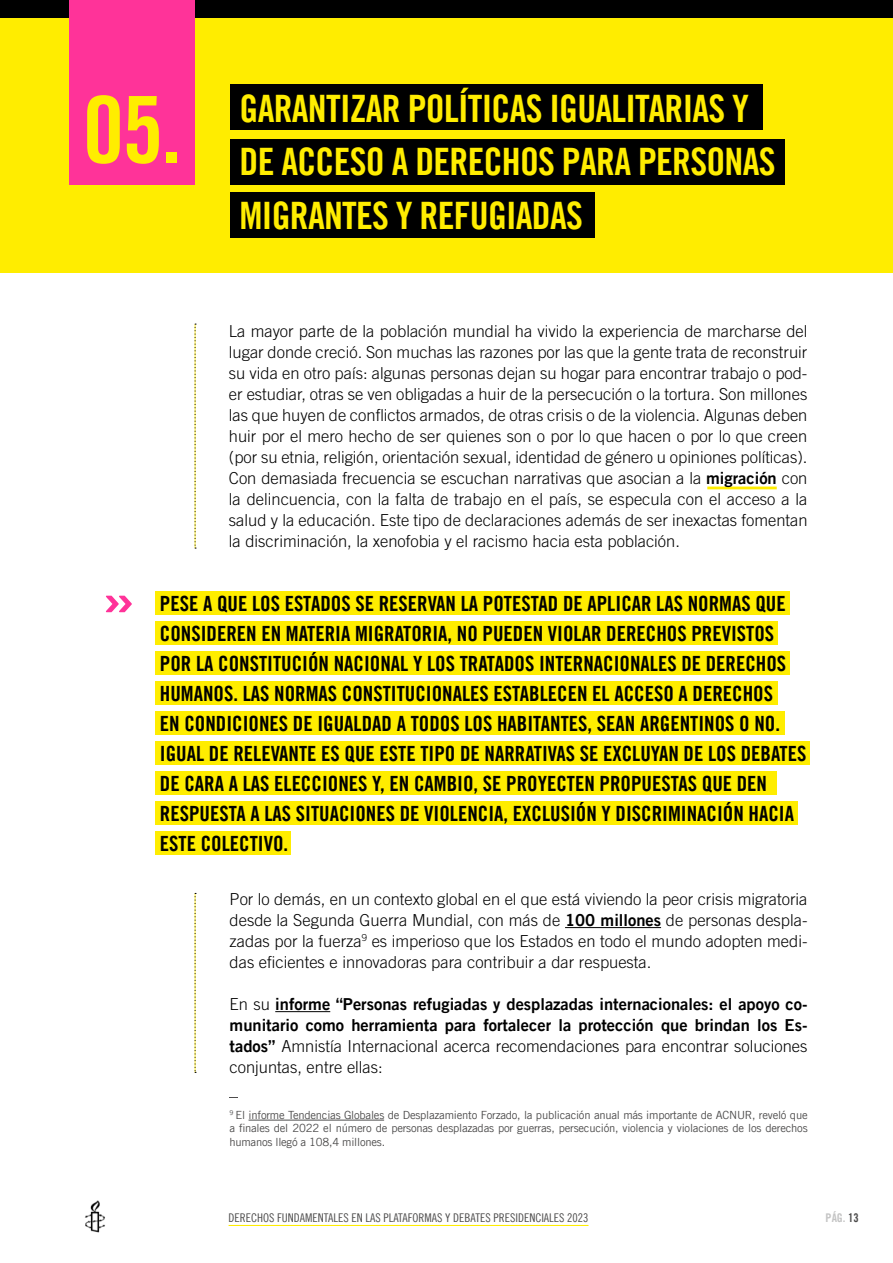
<style>
.page{position:relative;width:893px;height:1263px;background:#fff}
.page>*{position:absolute;margin:0;border:0;box-sizing:border-box;transform-origin:0 0}
.t1{font:92.55px "Amnesty Trade Gothic Bd Cn 20";color:#ffed00}
.t2{font:37.8px/53.6px "Amnesty Trade Gothic Bd Cn 20";letter-spacing:-.02em;color:#ffed00}
.t3{font:21px/30px "Amnesty Trade Gothic Bd Cn 20";color:#000}
.t4{font:300 16.5px/21px "Amnesty Trade Gothic";color:#000;text-align:justify}
.t5{font:16.5px/21px "Amnesty Trade Gothic Bd 2";color:#000}
.t6{font:12px "Amnesty Trade Gothic Cn 18";color:#4d4c4c}
.t7{font:12px "Amnesty Trade Gothic Bd Cn 20";color:#c4c4c4}
.t8{font:11.25px/13.5px "Amnesty Trade Gothic";letter-spacing:-.02em;color:#4d4c4c;text-align:justify}
.s1{font-family:"Amnesty Trade Gothic Bd 2";font-weight:400}
.s2{font-family:"Amnesty Trade Gothic";font-weight:300}
.s3{color:#4d4c4c}
</style>
<div class="page">
<img style="left:85px;top:1200px;width:20px;height:33px">
<hr style="left:229px;top:1225px;width:359px;height:1px;background:#ffed00">
<div style="left:0;top:0;width:893px;height:273px;background:#ffed00"></div>
<svg style="left:195px;top:324px;width:1px;height:225px"></svg>
<svg style="left:195px;top:893px;width:1px;height:180px"></svg>
<div style="left:230px;top:84px;width:532px;height:45px;background:#000"></div>
<div style="left:230px;top:139px;width:554px;height:45px;background:#000"></div>
<div style="left:230px;top:192px;width:364px;height:46px;background:#000"></div>
<hr style="left:707px;top:486px;width:70px;height:3px;background:#ffed00">
<hr style="left:565px;top:927px;width:96px;height:1px;background:#000">
<hr style="left:275px;top:1011px;width:55px;height:1px;background:#000">
<div style="left:155px;top:621px;width:622px;height:24px;background:#ffed00"></div>
<div style="left:155px;top:711px;width:630px;height:23px;background:#ffed00"></div>
<div style="left:155px;top:651px;width:634px;height:24px;background:#ffed00"></div>
<div style="left:155px;top:741px;width:655px;height:23px;background:#ffed00"></div>
<div style="left:155px;top:591px;width:634px;height:24px;background:#ffed00"></div>
<div style="left:155px;top:681px;width:622px;height:24px;background:#ffed00"></div>
<div style="left:155px;top:771px;width:622px;height:24px;background:#ffed00"></div>
<div style="left:156px;top:801px;width:642px;height:24px;background:#ffed00"></div>
<div style="left:156px;top:831px;width:135px;height:24px;background:#ffed00"></div>
<svg style="left:106px;top:596px;width:26px;height:16px"></svg>
<hr style="left:249px;top:1120px;width:135px;height:1px;background:#4d4c4c">
<div style="left:0;top:0;width:893px;height:17px;background:#000"></div>
<div style="left:69px;top:0;width:126px;height:184px;background:#f39"></div>
<h1 class="t1" style="left:83px;top:74px;width:101px">05.</h1>
<h2 class="t2" style="left:240px;top:81px;width:537px">GARANTIZAR POLÍTICAS IGUALITARIAS Y<br>DE ACCESO A DERECHOS PARA PERSONAS<br>MIGRANTES Y REFUGIADAS</h2>
<p class="t4" style="left:229px;top:320px;width:580px">La mayor parte de la población mundial ha vivido la experiencia de marcharse del lugar donde creció. Son muchas las razones por las que la gente trata de reconstruir su vida en otro país: algunas personas dejan su hogar para encontrar trabajo o pod&shy;er estudiar, otras se ven obligadas a huir de la persecución o la tortura. Son millones las que huyen de conflictos armados, de otras crisis o de la violencia. Algunas deben huir por el mero hecho de ser quienes son o por lo que hacen o por lo que creen (por su etnia, religión, orientación sexual, identidad de género u opiniones políticas).<br>Con demasiada frecuencia se escuchan narrativas que asocian a la <span class="s1">migración</span> con la delincuencia, con la falta de trabajo en el país, se especula con el acceso a la salud y la educación. Este tipo de declaraciones además de ser inexactas fomentan la discriminación, la xenofobia y el racismo hacia esta población.</p>
<p class="t3" style="left:160px;top:588px;width:648px">PESE A QUE LOS ESTADOS SE RESERVAN LA POTESTAD DE APLICAR LAS NORMAS QUE CONSIDEREN EN MATERIA MIGRATORIA, NO PUEDEN VIOLAR DERECHOS PREVISTOS POR LA CONSTITUCIÓN NACIONAL Y LOS TRATADOS INTERNACIONALES DE DERECHOS HUMANOS. LAS NORMAS CONSTITUCIONALES ESTABLECEN EL ACCESO A DERECHOS<br>EN CONDICIONES DE IGUALDAD A TODOS LOS HABITANTES, SEAN ARGENTINOS O NO.<br>IGUAL DE RELEVANTE ES QUE ESTE TIPO DE NARRATIVAS SE EXCLUYAN DE LOS DEBATES DE CARA A LAS ELECCIONES Y, EN CAMBIO, SE PROYECTEN PROPUESTAS QUE DEN RESPUESTA A LAS SITUACIONES DE VIOLENCIA, EXCLUSIÓN Y DISCRIMINACIÓN HACIA ESTE COLECTIVO.</p>
<p class="t4" style="left:230px;top:888px;width:579px">Por lo demás, en un contexto global en el que está viviendo la peor crisis migratoria desde la Segunda Guerra Mundial, con más de <span class="s1">100 millones</span> de personas despla&shy;zadas por la fuerza<sup>9</sup> es imperioso que los Estados en todo el mundo adopten medi&shy;das eficientes e innovadoras para contribuir a dar respuesta.</p>
<p class="t5" style="left:230px;top:993px;width:579px"><span class="s2">En su</span> informe “Personas refugiadas y desplazadas internacionales: el apoyo co&shy;munitario como herramienta para fortalecer la protección que brindan los Es-</p>
<p class="t4" style="left:230px;top:1035px;width:579px"><span class="s1">tados”</span> Amnistía Internacional acerca recomendaciones para encontrar soluciones conjuntas, entre ellas:</p>
<p class="t8" style="left:229px;top:1108px;width:580px"><sup>9</sup> El informe Tendencias Globales de Desplazamiento Forzado, la publicación anual más importante de ACNUR, reveló que a finales del 2022 el número de personas desplazadas por guerras, persecución, violencia y violaciones de los derechos humanos llegó a 108,4 millones.</p>
<p class="t6" style="left:229px;top:1210px;width:362px">DERECHOS FUNDAMENTALES EN LAS PLATAFORMAS Y DEBATES PRESIDENCIALES 2023</p>
<p class="t7" style="left:826px;top:1210px;width:35px">PÁG. <span class="s3">13</span></p>
</div>
